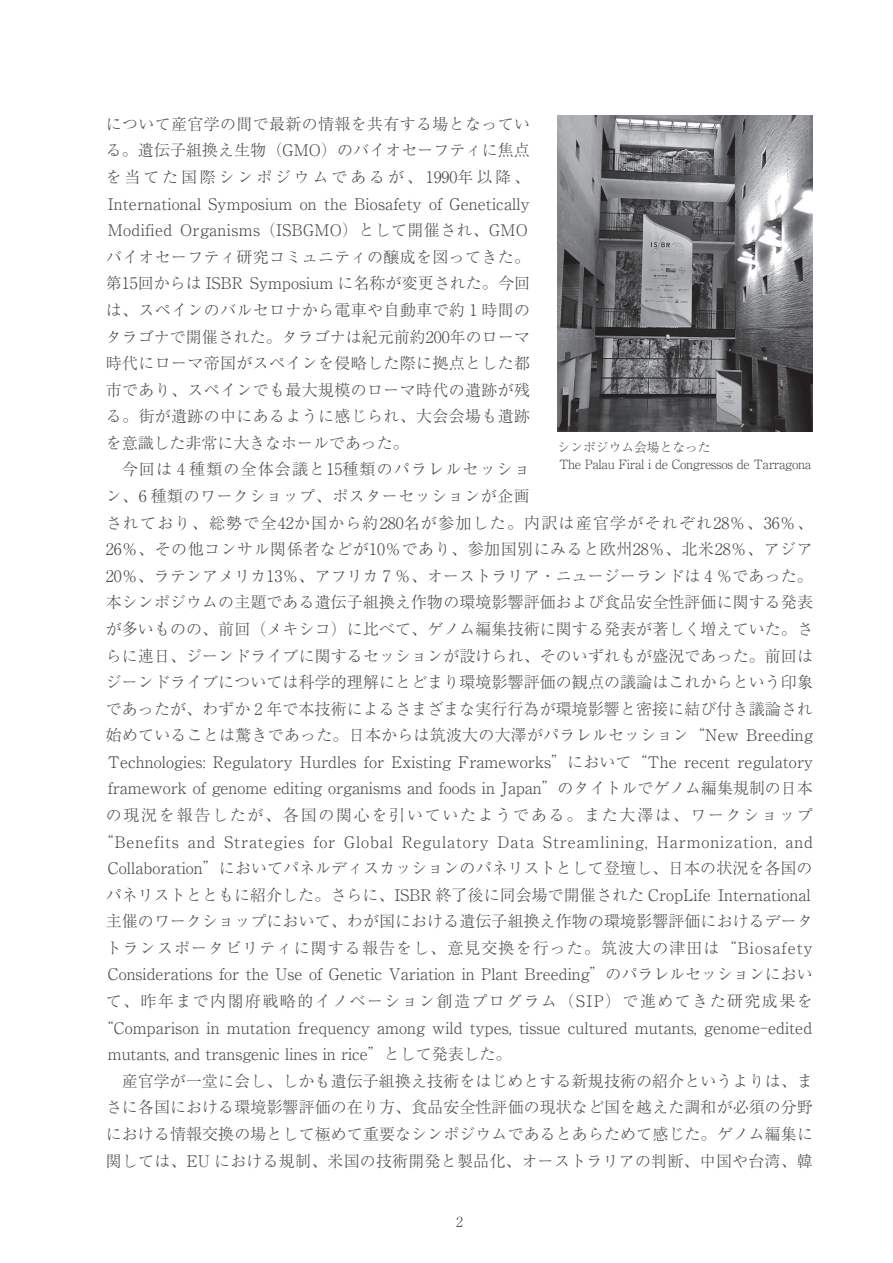
<style>
.page{position:relative;width:893px;height:1263px;background:#fff}
.page>*{position:absolute;margin:0;border:0;box-sizing:border-box;transform-origin:0 0}
.t1{font:15.9px/26.5px "Ryumin Pro Light 90 msp RKSJ H";letter-spacing:.01em;color:#4b4c4d}
.t2{font:15.9px "Ryumin Pro Light 90 msp RKSJ H";letter-spacing:.06em;color:#4b4c4d}
.t3{font:15.9px "Ryumin Pro Light 90 msp RKSJ H";letter-spacing:.035em;color:#4b4c4d}
.t4{font:15.9px "Ryumin Pro Light 90 msp RKSJ H";letter-spacing:.08em;color:#4b4c4d}
.t5{font:15.9px "Ryumin Pro Light 90 msp RKSJ H";letter-spacing:.07em;color:#4b4c4d}
.t6{font:15.9px "Ryumin Pro Light 90 msp RKSJ H";letter-spacing:.09em;color:#4b4c4d}
.t7{font:15.9px "Ryumin Pro Light 90 msp RKSJ H";letter-spacing:.11em;color:#4b4c4d}
.t8{font:15.9px "Ryumin Pro Light 90 msp RKSJ H";letter-spacing:.075em;color:#4b4c4d}
.t9{font:13.8px "Ryumin Pro Light 90 msp RKSJ H";color:#4b4c4d}
.t10{font:12.75px/17px "Ryumin Pro Light 90 msp RKSJ H";letter-spacing:-.03em;color:#4b4c4d}
.s1{font-family:"Ryumin Pr 5 Light 90 msp RKSJ H"}
</style>
<div class="page">
<img style="left:557px;top:116px;width:256px;height:316px">
<p class="t1" style="left:106px;top:113px;width:426px">について産官学の間で最新の情報を共有する場となっている。遺伝子組換え生物（GMO）のバイオセーフティに焦点を当てた国際シンポジウムであるが、1990年以降、International Symposium on the Biosafety of Genetically Modified Organisms （ISBGMO）として開催され、GMOバイオセーフティ研究コミュニティの醸成を図ってきた。第15回からは ISBR Symposium に名称が変更された。今回は、スペインのバルセロナから電車や自動車で約 <span class="s1">1</span> 時間のタラゴナで開催された。タラゴナは紀元前約200年のローマ時代にローマ帝国がスペインを侵略した際に拠点とした都市であり、スペインでも最大規模のローマ時代の遺跡が残る。街が遺跡の中にあるように感じられ、大会会場も遺跡を意識した非常に大きなホールであった。</p>
<p class="t8" style="left:122px;top:463px;width:410px">今回は <span class="s1">4</span> 種類の全体会議と15種類のパラレルセッショ</p>
<p class="t3" style="left:106px;top:490px;width:425px">ン、<span class="s1">6</span> 種類のワークショップ、ポスターセッションが企画</p>
<p class="t4" style="left:106px;top:517px;width:709px">されており、総勢で全42か国から約280名が参加した。内訳は産官学がそれぞれ28％、36％、</p>
<p class="t3" style="left:106px;top:543px;width:708px">26％、その他コンサル関係者などが10％であり、参加国別にみると欧州28％、北米28％、アジア</p>
<p class="t1" style="left:106px;top:565px;width:708px">20％、ラテンアメリカ13％、アフリカ <span class="s1">7</span> ％、オーストラリア・ニュージーランドは <span class="s1">4</span> ％であった。</p>
<p class="t1" style="left:106px;top:591px;width:709px">本シンポジウムの主題である遺伝子組換え作物の環境影響評価および食品安全性評価に関する発表</p>
<p class="t1" style="left:106px;top:618px;width:709px">が多いものの、前回（メキシコ）に比べて、ゲノム編集技術に関する発表が著しく増えていた。さ</p>
<p class="t1" style="left:106px;top:644px;width:709px">らに連日、ジーンドライブに関するセッションが設けられ、そのいずれもが盛況であった。前回は</p>
<p class="t1" style="left:106px;top:671px;width:709px">ジーンドライブについては科学的理解にとどまり環境影響評価の観点の議論はこれからという印象</p>
<p class="t1" style="left:106px;top:698px;width:708px">であったが、わずか <span class="s1">2</span> 年で本技術によるさまざまな実行行為が環境影響と密接に結び付き議論され</p>
<p class="t1" style="left:106px;top:724px;width:709px">始めていることは驚きであった。日本からは筑波大の大澤がパラレルセッション“New Breeding</p>
<p class="t1" style="left:108px;top:751px;width:707px">Technologies: Regulatory Hurdles for Existing Frameworks”において“The recent regulatory</p>
<p class="t1" style="left:108px;top:777px;width:706px">framework of genome editing organisms and foods in Japan”のタイトルでゲノム編集規制の日本</p>
<p class="t7" style="left:106px;top:809px;width:708px">の現況を報告したが、各国の関心を引いていたようである。また大澤は、ワークショップ</p>
<p class="t2" style="left:98px;top:836px;width:717px">“Benefits and Strategies for Global Regulatory Data Streamlining, Harmonization, and</p>
<p class="t1" style="left:108px;top:857px;width:706px">Collaboration”においてパネルディスカッションのパネリストとして登壇し、日本の状況を各国の</p>
<p class="t1" style="left:106px;top:884px;width:706px">パネリストとともに紹介した。さらに、ISBR 終了後に同会場で開催された CropLife International</p>
<p class="t1" style="left:106px;top:910px;width:709px">主催のワークショップにおいて、わが国における遺伝子組換え作物の環境影響評価におけるデータ</p>
<p class="t5" style="left:106px;top:942px;width:708px">トランスポータビリティに関する報告をし、意見交換を行った。筑波大の津田は“Biosafety</p>
<p class="t1" style="left:108px;top:963px;width:706px">Considerations for the Use of Genetic Variation in Plant Breeding”のパラレルセッションにおい</p>
<p class="t6" style="left:106px;top:995px;width:708px">て、昨年まで内閣府戦略的イノベーション創造プログラム（SIP）で進めてきた研究成果を</p>
<p class="t1" style="left:98px;top:1017px;width:716px">“Comparison in mutation frequency among wild types, tissue cultured mutants, genome-edited</p>
<p class="t1" style="left:108px;top:1043px;width:405px">mutants, and transgenic lines in rice”として発表した。</p>
<p class="t1" style="left:122px;top:1070px;width:692px">産官学が一堂に会し、しかも遺伝子組換え技術をはじめとする新規技術の紹介というよりは、ま</p>
<p class="t1" style="left:106px;top:1096px;width:709px">さに各国における環境影響評価の在り方、食品安全性評価の現状など国を越えた調和が必須の分野</p>
<p class="t1" style="left:106px;top:1123px;width:709px">における情報交換の場として極めて重要なシンポジウムであるとあらためて感じた。ゲノム編集に</p>
<p class="t1" style="left:106px;top:1149px;width:708px">関しては、EU における規制、米国の技術開発と製品化、オーストラリアの判断、中国や台湾、韓</p>
<p class="t10" style="left:558px;top:440px;width:255px">シンポジウム会場となった<br>The Palau Firal i de Congressos de Tarragona</p>
<p class="t9" style="left:456px;top:1217px;width:8px">2</p>
</div>
